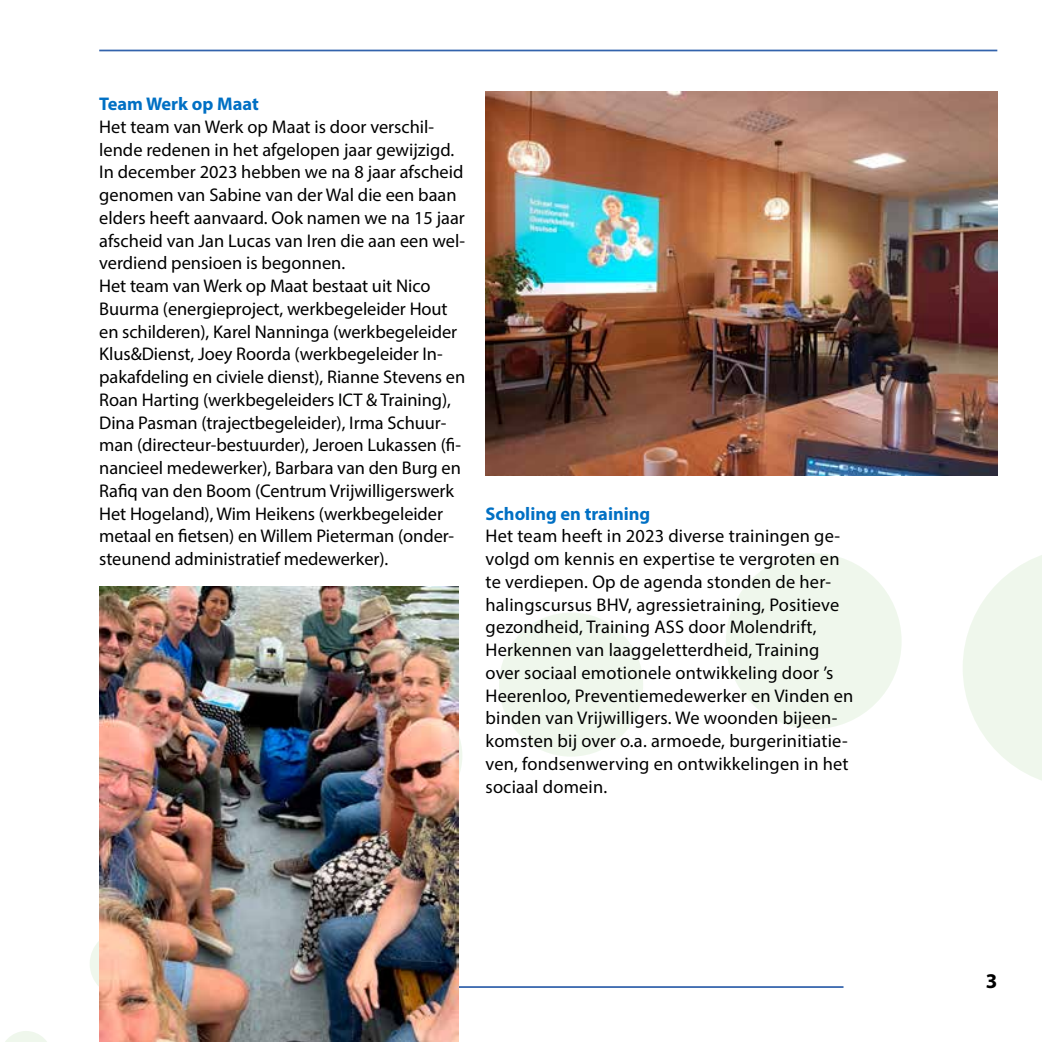
<style>
.page{position:relative;width:1042px;height:1042px;background:#fff}
.page>*{position:absolute;margin:0;border:0;box-sizing:border-box;transform-origin:0 0}
.t1{font:700 21px "Myriad Pro";color:#000}
.t2{font:18.38px/22.8px "Myriad Pro";color:#000}
.t3{font:700 18.38px "Myriad Pro";color:#0070c4}
</style>
<div class="page">
<hr style="left:99px;top:50px;width:898px;height:1px;background:#3363ac">
<hr style="left:99px;top:986px;width:744px;height:2px;background:#3363ac">
<svg style="left:963px;top:555px;width:79px;height:226px"></svg>
<div style="left:726px;top:553px;width:175px;height:176px;background:#eff7ec;border-radius:50%"></div>
<div style="left:499px;top:612px;width:144px;height:144px;background:#eff7ec;border-radius:50%"></div>
<div style="left:90px;top:930px;width:66px;height:67px;background:#eff7ec;border-radius:50%"></div>
<svg style="left:5px;top:1031px;width:42px;height:11px"></svg>
<img style="left:99px;top:587px;width:360px;height:455px">
<img style="left:485px;top:92px;width:512px;height:383px">
<p class="t3" style="left:99px;top:92px;width:161px">Team Werk op Maat</p>
<p class="t2" style="left:99px;top:115px;width:367px">Het team van Werk op Maat is door verschil&shy;lende redenen in het afgelopen jaar gewijzigd.<br>In december 2023 hebben we na 8 jaar afscheid genomen van Sabine van der Wal die een baan elders heeft aanvaard. Ook namen we na 15 jaar afscheid van Jan Lucas van Iren die aan een wel&shy;verdiend pensioen is begonnen.<br>Het team van Werk op Maat bestaat uit Nico Buurma (energieproject, werkbegeleider Hout en schilderen), Karel Nanninga (werkbegeleider Klus&amp;Dienst, Joey Roorda (werkbegeleider In&shy;pakafdeling en civiele dienst), Rianne Stevens en Roan Harting (werkbegeleiders ICT &amp; Training), Dina Pasman (trajectbegeleider), Irma Schuur&shy;man (directeur-bestuurder), Jeroen Lukassen (fi&shy;nancieel medewerker), Barbara van den Burg en Rafiq van den Boom (Centrum Vrijwilligerswerk Het Hogeland), Wim Heikens (werkbegeleider metaal en fietsen) en Willem Pieterman (onder&shy;steunend administratief medewerker).</p>
<p class="t3" style="left:485px;top:501px;width:166px">Scholing en training</p>
<p class="t2" style="left:485px;top:524px;width:369px">Het team heeft in 2023 diverse trainingen ge&shy;volgd om kennis en expertise te vergroten en te verdiepen. Op de agenda stonden de her&shy;halingscursus BHV, agressietraining, Positieve gezondheid, Training ASS door Molendrift, Herkennen van laaggeletterdheid, Training over sociaal emotionele ontwikkeling door ’s Heerenloo, Preventiemedewerker en Vinden en binden van Vrijwilligers. We woonden bijeen&shy;komsten bij over o.a. armoede, burgerinitiatie&shy;ven, fondsenwerving en ontwikkelingen in het sociaal domein.</p>
<p class="t1" style="left:985px;top:967px;width:13px">3</p>
</div>
